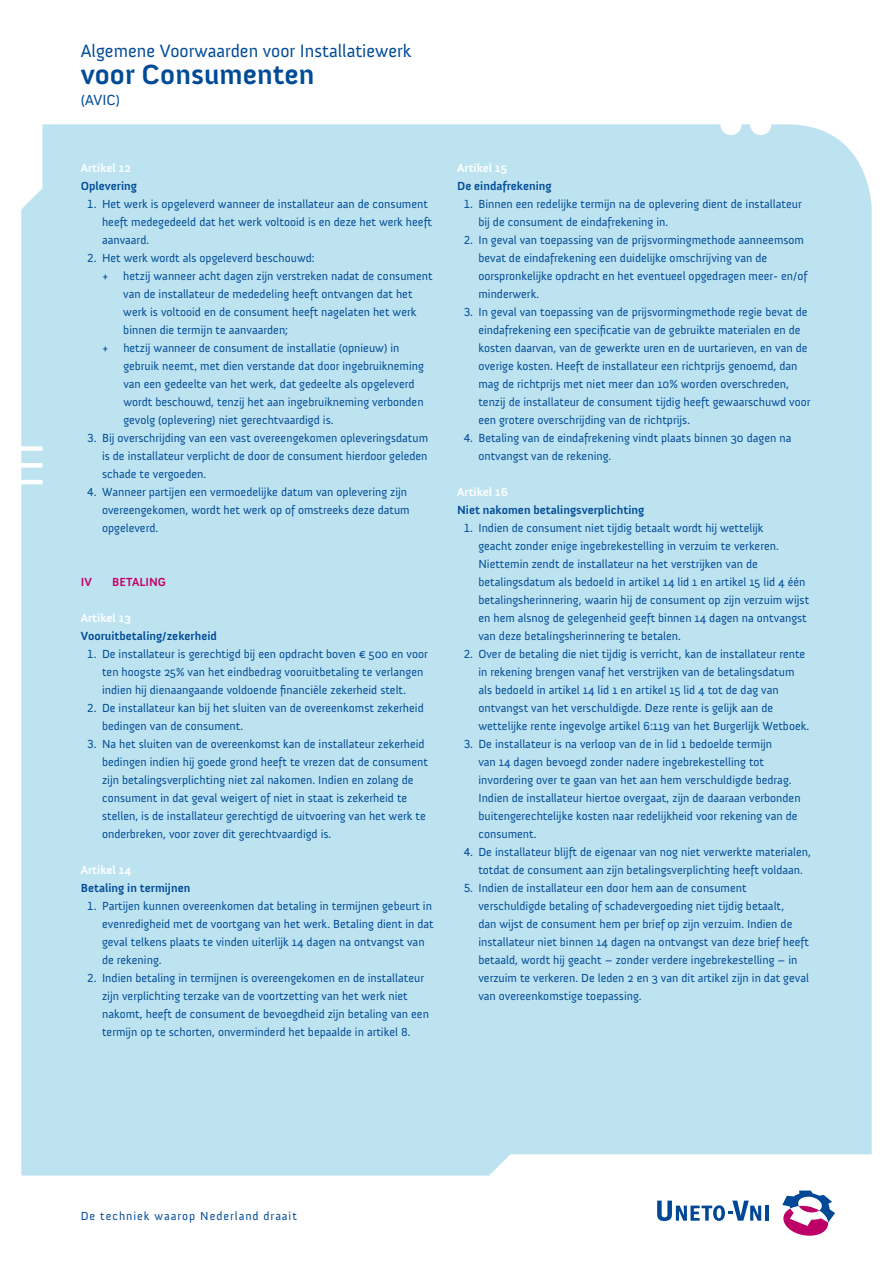
<style>
.page{position:relative;width:893px;height:1263px;background:#fff}
.page>*{position:absolute;margin:0;border:0;box-sizing:border-box;transform-origin:0 0}
.t1{font:700 28.5px "Anivers";color:#004b96}
.t2{font:18.3px "Anivers";color:#004b96}
.t3{font:15px "Anivers";color:#004b96}
.t4{font:12px/18px "Anivers";color:#004b96}
.t5{font:700 12px "Anivers";color:#004b96}
.t6{font:700 12px "Anivers";color:#fff}
.t7{font:12px "Anivers";letter-spacing:.08em;color:#004b96}
.t8{font:700 12px "Anivers";color:#c50067}
</style>
<div class="page">
<div style="left:21px;top:124px;width:851px;height:1051px;background:#bde3f1"></div>
<hr style="left:765px;top:1205px;width:3px;height:16px;background:#004896">
<svg style="left:782px;top:1190px;width:53px;height:46px"></svg>
<svg style="left:657px;top:1200px;width:104px;height:21px"></svg>
<h2 class="t2" style="left:81px;top:41px;width:332px">Algemene Voorwaarden voor Installatiewerk</h2>
<h1 class="t1" style="left:81px;top:58px;width:235px">voor Consumenten</h1>
<p class="t3" style="left:81px;top:91px;width:41px">(AVIC)</p>
<p class="t6" style="left:81px;top:161px;width:52px">Artikel 12</p>
<p class="t5" style="left:81px;top:179px;width:58px">Oplevering</p>
<p class="t4" style="left:102px;top:195px;width:332px;text-indent:-15px">1. Het werk is opgeleverd wanneer de installateur aan de consument heeft medegedeeld dat het werk voltooid is en deze het werk heeft aanvaard.</p>
<p class="t4" style="left:87px;top:249px;width:229px">2. Het werk wordt als opgeleverd beschouwd:</p>
<p class="t4" style="left:102px;top:267px;width:332px">+ hetzij wanneer acht dagen zijn verstreken nadat de consument</p>
<p class="t4" style="left:123px;top:285px;width:291px">van de installateur de mededeling heeft ontvangen dat het</p>
<p class="t4" style="left:123px;top:303px;width:295px">werk is voltooid en de consument heeft nagelaten het werk</p>
<p class="t4" style="left:123px;top:321px;width:166px">binnen die termijn te aanvaarden;</p>
<p class="t4" style="left:102px;top:339px;width:299px">+ hetzij wanneer de consument de installatie (opnieuw) in</p>
<p class="t4" style="left:123px;top:357px;width:302px">gebruik neemt, met dien verstande dat door ingebruikneming</p>
<p class="t4" style="left:123px;top:375px;width:293px">van een gedeelte van het werk, dat gedeelte als opgeleverd</p>
<p class="t4" style="left:123px;top:393px;width:302px">wordt beschouwd, tenzij het aan ingebruikneming verbonden</p>
<p class="t4" style="left:123px;top:411px;width:212px">gevolg (oplevering) niet gerechtvaardigd is.</p>
<p class="t4" style="left:102px;top:429px;width:328px;text-align:justify;text-indent:-15px">3. Bij overschrijding van een vast overeengekomen opleveringsdatum is de installateur verplicht de door de consument hierdoor geleden schade te vergoeden.</p>
<p class="t4" style="left:102px;top:483px;width:309px;text-indent:-15px">4. Wanneer partijen een vermoedelijke datum van oplevering zijn overeengekomen, wordt het werk op of omstreeks deze datum opgeleverd.</p>
<p class="t8" style="left:81px;top:575px;width:13px">IV</p>
<p class="t8" style="left:112px;top:575px;width:55px">BETALING</p>
<p class="t6" style="left:81px;top:611px;width:52px">Artikel 13</p>
<p class="t5" style="left:81px;top:629px;width:138px">Vooruitbetaling/zekerheid</p>
<p class="t4" style="left:102px;top:645px;width:327px;text-indent:-15px">1. De installateur is gerechtigd bij een opdracht boven € 500 en voor ten hoogste 25% van het eindbedrag vooruitbetaling te verlangen indien hij dienaangaande voldoende financiële zekerheid stelt.</p>
<p class="t4" style="left:102px;top:699px;width:323px;text-indent:-15px">2. De installateur kan bij het sluiten van de overeenkomst zekerheid bedingen van de consument.</p>
<p class="t4" style="left:102px;top:735px;width:327px;text-indent:-15px">3. Na het sluiten van de overeenkomst kan de installateur zekerheid bedingen indien hij goede grond heeft te vrezen dat de consument zijn betalingsverplichting niet zal nakomen. Indien en zolang de consument in dat geval weigert of niet in staat is zekerheid te stellen, is de installateur gerechtigd de uitvoering van het werk te onderbreken, voor zover dit gerechtvaardigd is.</p>
<p class="t6" style="left:81px;top:863px;width:52px">Artikel 14</p>
<p class="t5" style="left:81px;top:881px;width:111px">Betaling in termijnen</p>
<p class="t4" style="left:102px;top:897px;width:333px;text-indent:-15px">1. Partijen kunnen overeenkomen dat betaling in termijnen gebeurt in evenredigheid met de voortgang van het werk. Betaling dient in dat geval telkens plaats te vinden uiterlijk 14 dagen na ontvangst van de rekening.</p>
<p class="t4" style="left:102px;top:969px;width:328px;text-indent:-15px">2. Indien betaling in termijnen is overeengekomen en de installateur zijn verplichting terzake van de voortzetting van het werk niet nakomt, heeft de consument de bevoegdheid zijn betaling van een termijn op te schorten, onverminderd het bepaalde in artikel 8.</p>
<p class="t6" style="left:457px;top:161px;width:51px">Artikel 15</p>
<p class="t5" style="left:457px;top:179px;width:96px">De eindafrekening</p>
<p class="t4" style="left:478px;top:195px;width:325px;text-indent:-15px">1. Binnen een redelijke termijn na de oplevering dient de installateur bij de consument de eindafrekening in.</p>
<p class="t4" style="left:478px;top:231px;width:330px;text-indent:-15px">2. In geval van toepassing van de prijsvormingmethode aanneemsom bevat de eindafrekening een duidelijke omschrijving van de oorspronkelijke opdracht en het eventueel opgedragen meer- en/of minderwerk.</p>
<p class="t4" style="left:478px;top:303px;width:334px;text-indent:-15px">3. In geval van toepassing van de prijsvormingmethode regie bevat de eindafrekening een specificatie van de gebruikte materialen en de kosten daarvan, van de gewerkte uren en de uurtarieven, en van de overige kosten. Heeft de installateur een richtprijs genoemd, dan mag de richtprijs met niet meer dan 10% worden overschreden, tenzij de installateur de consument tijdig heeft gewaarschuwd voor een grotere overschrijding van de richtprijs.</p>
<p class="t4" style="left:478px;top:429px;width:314px;text-indent:-15px">4. Betaling van de eindafrekening vindt plaats binnen 30 dagen na ontvangst van de rekening.</p>
<p class="t6" style="left:457px;top:485px;width:52px">Artikel 16</p>
<p class="t5" style="left:457px;top:503px;width:189px">Niet nakomen betalingsverplichting</p>
<p class="t4" style="left:478px;top:519px;width:332px;text-indent:-15px">1. Indien de consument niet tijdig betaalt wordt hij wettelijk<br>geacht zonder enige ingebrekestelling in verzuim te verkeren.<br>Niettemin zendt de installateur na het verstrijken van de betalingsdatum als bedoeld in artikel 14 lid 1 en artikel 15 lid 4 één betalingsherinnering, waarin hij de consument op zijn verzuim wijst en hem alsnog de gelegenheid geeft binnen 14 dagen na ontvangst van deze betalingsherinnering te betalen.</p>
<p class="t4" style="left:478px;top:645px;width:332px;text-indent:-15px">2. Over de betaling die niet tijdig is verricht, kan de installateur rente in rekening brengen vanaf het verstrijken van de betalingsdatum als bedoeld in artikel 14 lid 1 en artikel 15 lid 4 tot de dag van ontvangst van het verschuldigde. Deze rente is gelijk aan de wettelijke rente ingevolge artikel 6:119 van het Burgerlijk Wetboek.</p>
<p class="t4" style="left:478px;top:735px;width:324px;text-indent:-15px">3. De installateur is na verloop van de in lid 1 bedoelde termijn<br>van 14 dagen bevoegd zonder nadere ingebrekestelling tot invordering over te gaan van het aan hem verschuldigde bedrag.<br>Indien de installateur hiertoe overgaat, zijn de daaraan verbonden buitengerechtelijke kosten naar redelijkheid voor rekening van de consument.</p>
<p class="t4" style="left:464px;top:843px;width:349px;text-align:center">4. De installateur blijft de eigenaar van nog niet verwerkte materialen, totdat de consument aan zijn betalingsverplichting heeft voldaan.</p>
<p class="t4" style="left:478px;top:879px;width:332px;text-indent:-15px">5. Indien de installateur een door hem aan de consument verschuldigde betaling of schadevergoeding niet tijdig betaalt,<br>dan wijst de consument hem per brief op zijn verzuim. Indien de installateur niet binnen 14 dagen na ontvangst van deze brief heeft betaald, wordt hij geacht – zonder verdere ingebrekestelling – in verzuim te verkeren. De leden 2 en 3 van dit artikel zijn in dat geval van overeenkomstige toepassing.</p>
<p class="t7" style="left:81px;top:1210px;width:218px">De techniek waarop Nederland draait</p>
</div>
